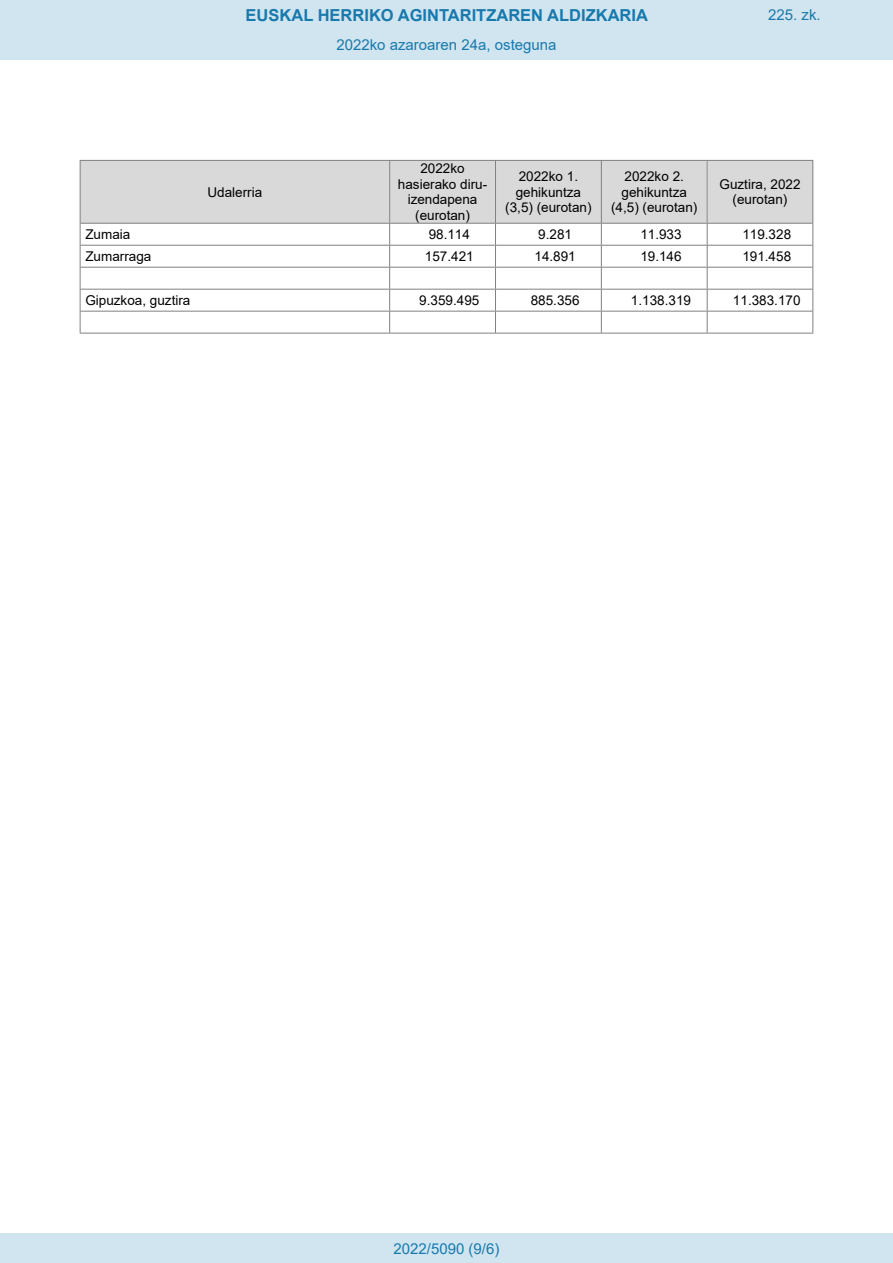
<style>
.page{position:relative;width:893px;height:1263px;background:#fff}
.page>*{position:absolute;margin:0;border:0;box-sizing:border-box;transform-origin:0 0}
.t1{font:700 16.5px "Arial";color:#1879ad}
.Paginacion_Centro{font:15px "Arial";color:#1879ad}
.t2{font:13.5px/15.5px "Arial";color:#000;text-align:center}
</style>
<div class="page">
<div style="left:0;top:0;width:893px;height:60px;background:#d0e5f0"></div>
<div style="left:0;top:1233px;width:893px;height:30px;background:#d0e5f0"></div>
<div style="left:80px;top:161px;width:309px;height:62px;background:#d9d9d9"></div>
<div style="left:390px;top:161px;width:105px;height:62px;background:#d9d9d9"></div>
<div style="left:496px;top:161px;width:105px;height:62px;background:#d9d9d9"></div>
<div style="left:602px;top:161px;width:105px;height:62px;background:#d9d9d9"></div>
<div style="left:707px;top:161px;width:105px;height:62px;background:#d9d9d9"></div>
<hr style="left:80px;top:161px;width:1px;height:172px;background:#808080">
<hr style="left:389px;top:161px;width:1px;height:62px;background:#808080">
<svg style="left:389px;top:224px;width:1px;height:109px"></svg>
<hr style="left:495px;top:161px;width:1px;height:62px;background:#808080">
<svg style="left:495px;top:224px;width:1px;height:109px"></svg>
<hr style="left:601px;top:161px;width:1px;height:62px;background:#808080">
<svg style="left:601px;top:224px;width:1px;height:109px"></svg>
<hr style="left:707px;top:161px;width:1px;height:62px;background:#808080">
<svg style="left:707px;top:224px;width:1px;height:109px"></svg>
<hr style="left:812px;top:161px;width:1px;height:172px;background:#808080">
<hr style="left:80px;top:160px;width:733px;height:1px;background:#808080">
<hr style="left:80px;top:223px;width:732px;height:1px;background:#808080">
<hr style="left:80px;top:245px;width:732px;height:1px;background:#808080">
<hr style="left:80px;top:267px;width:732px;height:1px;background:#808080">
<hr style="left:80px;top:289px;width:732px;height:1px;background:#808080">
<hr style="left:80px;top:311px;width:732px;height:1px;background:#808080">
<hr style="left:80px;top:333px;width:733px;height:1px;background:#808080">
<p class="t1" style="left:246px;top:3px;width:404px">EUSKAL HERRIKO AGINTARITZAREN ALDIZKARIA</p>
<p class="Paginacion_Centro" style="left:336px;top:35px;width:222px">2022ko azaroaren 24a, osteguna</p>
<p class="Paginacion_Centro" style="left:768px;top:5px;width:54px">225. zk.</p>
<p class="t2" style="left:207px;top:184px;width:56px">Udalerria</p>
<p class="t2" style="left:398px;top:161px;width:91px">2022ko hasierako diru&shy;izendapena (eurotan)</p>
<p class="t2" style="left:505px;top:169px;width:88px">2022ko 1. gehikuntza (3,5) (eurotan)</p>
<p class="t2" style="left:611px;top:169px;width:88px">2022ko 2. gehikuntza (4,5) (eurotan)</p>
<p class="t2" style="left:719px;top:176px;width:83px">Guztira, 2022 (eurotan)</p>
<p class="t2" style="left:85px;top:227px;width:47px">Zumaia</p>
<p class="t2" style="left:429px;top:227px;width:43px">98.114</p>
<p class="t2" style="left:538px;top:227px;width:35px">9.281</p>
<p class="t2" style="left:640px;top:227px;width:43px">11.933</p>
<p class="t2" style="left:742px;top:227px;width:50px">119.328</p>
<p class="t2" style="left:85px;top:249px;width:68px">Zumarraga</p>
<p class="t2" style="left:425px;top:249px;width:50px">157.421</p>
<p class="t2" style="left:534px;top:249px;width:43px">14.891</p>
<p class="t2" style="left:640px;top:249px;width:43px">19.146</p>
<p class="t2" style="left:742px;top:249px;width:50px">191.458</p>
<p class="t2" style="left:85px;top:292px;width:107px">Gipuzkoa, guztira</p>
<p class="t2" style="left:419px;top:292px;width:62px">9.359.495</p>
<p class="t2" style="left:531px;top:292px;width:50px">885.356</p>
<p class="t2" style="left:631px;top:292px;width:62px">1.138.319</p>
<p class="t2" style="left:733px;top:292px;width:69px">11.383.170</p>
<p class="Paginacion_Centro" style="left:393px;top:1238px;width:107px">2022/5090 (9/6)</p>
</div>
